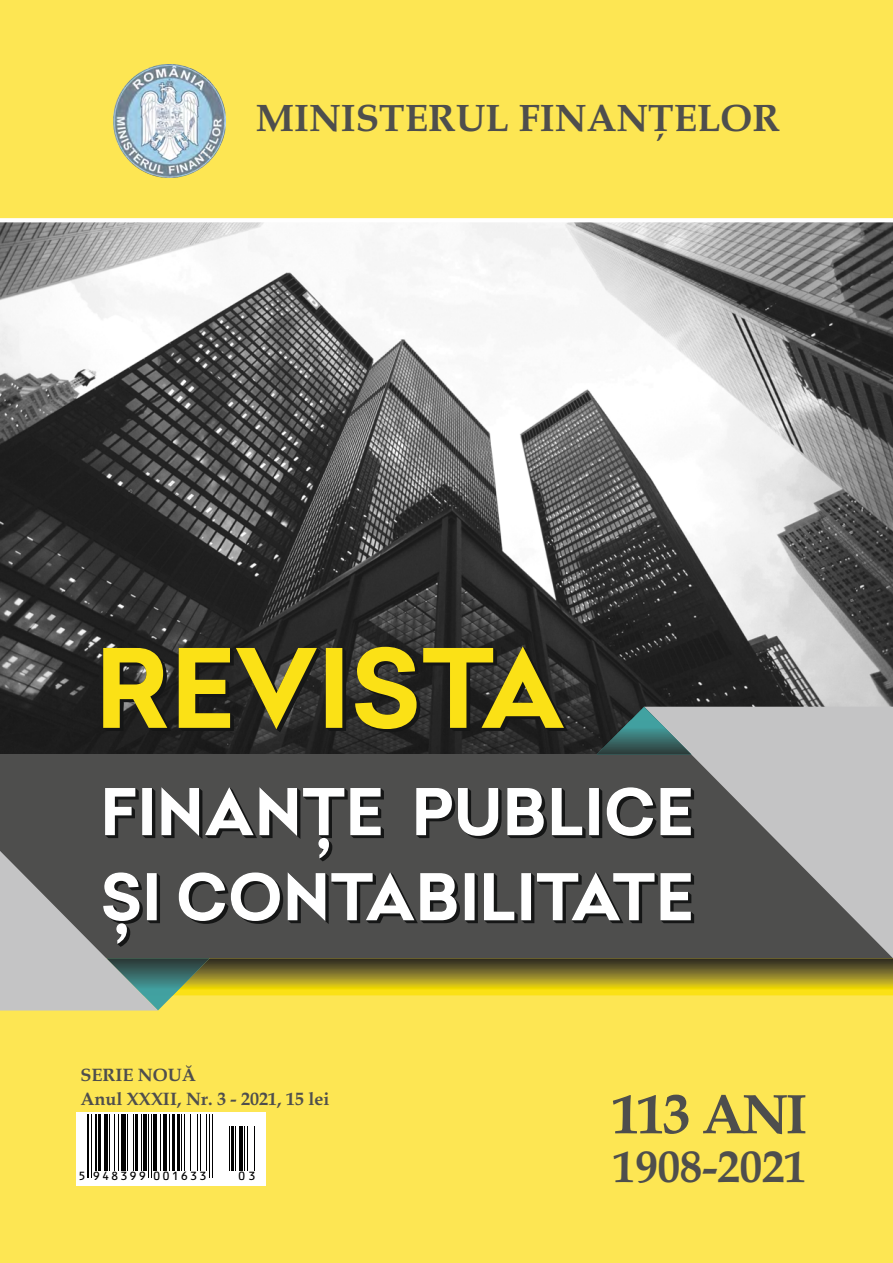
<style>
.page{position:relative;width:893px;height:1263px;background:#fde653}
.page>*{position:absolute;margin:0;border:0;box-sizing:border-box;transform-origin:0 0}
.t1{font:700 55.8px "Book Antiqua";letter-spacing:-.05em;color:#4e4e4d}
.t2{font:700 44.7px "Book Antiqua";color:#4e4e4d}
.t3{font:700 38.25px "Book Antiqua";color:#4e4e4d}
.t4{font:700 18px/23.7px "Book Antiqua";color:#4e4e4d}
.t5{font:13.2px "OCRB10 Pitch BT";letter-spacing:.09em;color:#000}
</style>
<div class="page">
<img style="left:0;top:222px;width:893px;height:532px">
<div style="left:0;top:754px;width:893px;height:204px;background:#4e4e4d"></div>
<svg style="left:691px;top:707px;width:202px;height:144px;fill:#c4c4c5"></svg>
<svg style="left:0;top:851px;width:893px;height:159px"></svg>
<div style="left:76px;top:1113px;width:190px;height:73px;background:#fff"></div>
<hr style="left:88px;top:1114px;width:1px;height:64px;background:#000">
<hr style="left:91px;top:1114px;width:1px;height:64px;background:#000">
<hr style="left:96px;top:1114px;width:1px;height:56px;background:#000">
<hr style="left:98px;top:1114px;width:3px;height:56px;background:#000">
<hr style="left:104px;top:1114px;width:3px;height:56px;background:#000">
<hr style="left:109px;top:1114px;width:1px;height:56px;background:#000">
<hr style="left:114px;top:1114px;width:1px;height:56px;background:#000">
<hr style="left:118px;top:1114px;width:1px;height:56px;background:#000">
<div style="left:121px;top:1114px;width:5px;height:56px;background:#000"></div>
<hr style="left:127px;top:1114px;width:1px;height:56px;background:#000">
<hr style="left:133px;top:1114px;width:1px;height:56px;background:#000">
<hr style="left:135px;top:1114px;width:3px;height:56px;background:#000">
<hr style="left:141px;top:1114px;width:1px;height:56px;background:#000">
<hr style="left:143px;top:1114px;width:4px;height:56px;background:#000">
<hr style="left:148px;top:1114px;width:1px;height:64px;background:#000">
<hr style="left:151px;top:1114px;width:1px;height:64px;background:#000">
<hr style="left:154px;top:1114px;width:3px;height:56px;background:#000">
<hr style="left:160px;top:1114px;width:1px;height:56px;background:#000">
<hr style="left:163px;top:1114px;width:3px;height:56px;background:#000">
<hr style="left:169px;top:1114px;width:1px;height:56px;background:#000">
<hr style="left:172px;top:1114px;width:2px;height:56px;background:#000">
<hr style="left:177px;top:1114px;width:3px;height:56px;background:#000">
<hr style="left:181px;top:1114px;width:1px;height:56px;background:#000">
<hr style="left:184px;top:1114px;width:1px;height:56px;background:#000">
<hr style="left:190px;top:1114px;width:1px;height:56px;background:#000">
<hr style="left:197px;top:1114px;width:1px;height:56px;background:#000">
<hr style="left:200px;top:1114px;width:1px;height:56px;background:#000">
<hr style="left:206px;top:1114px;width:1px;height:56px;background:#000">
<hr style="left:209px;top:1114px;width:1px;height:64px;background:#000">
<hr style="left:212px;top:1114px;width:1px;height:64px;background:#000">
<hr style="left:229px;top:1126px;width:1px;height:44px;background:#000">
<hr style="left:231px;top:1126px;width:2px;height:44px;background:#000">
<hr style="left:235px;top:1126px;width:1px;height:44px;background:#000">
<hr style="left:239px;top:1126px;width:4px;height:44px;background:#000">
<hr style="left:244px;top:1126px;width:1px;height:44px;background:#000">
<hr style="left:247px;top:1126px;width:1px;height:44px;background:#000">
<hr style="left:254px;top:1126px;width:1px;height:44px;background:#000">
<img style="left:113px;top:65px;width:113px;height:112px">
<svg style="left:597px;top:707px;width:94px;height:48px;background:#547070"></svg>
<svg style="left:103px;top:787px;width:591px;height:160px"></svg>
<svg style="left:103px;top:787px;width:588px;height:157px"></svg>
<svg style="left:103px;top:646px;width:465px;height:86px;background:#82771f"></svg>
<svg style="left:0;top:218px;width:893px;height:4px;background:#fefef9"></svg>
<h3 class="t3" style="left:256px;top:103px;width:526px">MINISTERUL FINANŢELOR</h3>
<p class="t4" style="left:80px;top:1065px;width:250px">SERIE NOUĂ<br>Anul XXXII, Nr. 3 - 2021, 15 lei</p>
<p class="t5" style="left:78px;top:1170px;width:130px">5 948399 001633</p>
<p class="t5" style="left:238px;top:1170px;width:20px">03</p>
<h1 class="t1" style="left:612px;top:1093px;width:197px">113 ANI</h1>
<h2 class="t2" style="left:613px;top:1149px;width:195px">1908-2021</h2>
</div>
